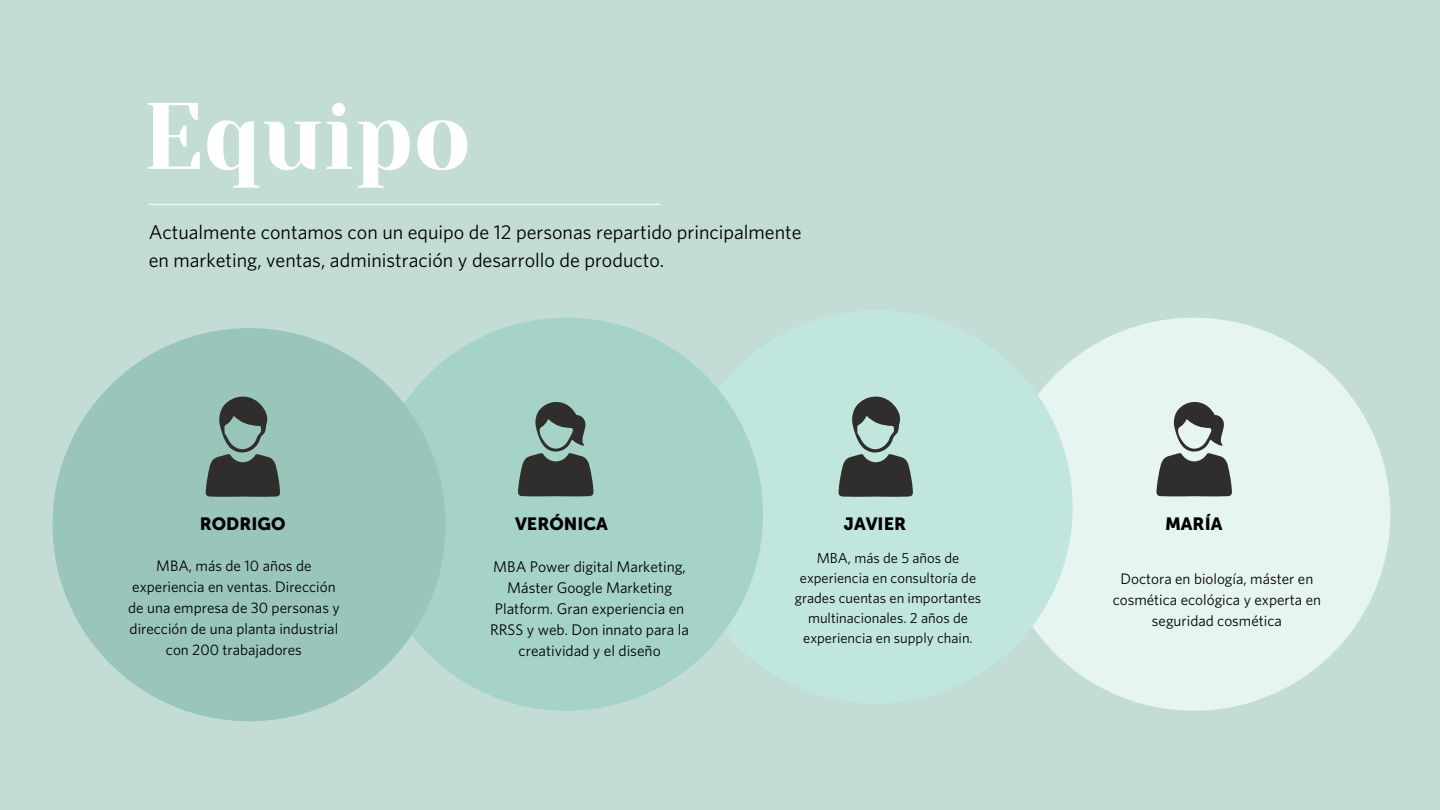
<style>
.page{position:relative;width:1440px;height:810px;background:#c3ddd6}
.page>*{position:absolute;margin:0;border:0;box-sizing:border-box;transform-origin:0 0}
.t1{font:94.2px "Yeseva One";color:#fff}
.t2{font:20px/27.8px "Whitney";color:#000}
.t3{font:17.6px "Museo Sans 900";color:#000}
.t4{font:15.4px/21.1px "Whitney";color:#000;text-align:center}
.t5{font:15.2px/20.8px "Whitney";color:#000;text-align:center}
.t6{font:14.6px/20px "Whitney";color:#000;text-align:center}
</style>
<div class="page">
<div style="left:997px;top:318px;width:393px;height:393px;background:#e6f5f1;border-radius:50%"></div>
<div style="left:680px;top:310px;width:393px;height:393px;background:#c1e6dd;border-radius:50%"></div>
<div style="left:370px;top:318px;width:393px;height:393px;background:#a6d3c8;border-radius:50%"></div>
<div style="left:52px;top:328px;width:394px;height:393px;background:#99c5ba;border-radius:50%"></div>
<svg style="left:518px;top:401px;width:76px;height:96px"></svg>
<svg style="left:206px;top:396px;width:74px;height:101px"></svg>
<svg style="left:839px;top:396px;width:74px;height:101px"></svg>
<svg style="left:1156px;top:401px;width:76px;height:96px"></svg>
<hr style="left:149px;top:204px;width:511px;height:1px;background:#fff">
<p class="t1" style="left:143px;top:83px;width:330px">Equipo</p>
<p class="t2" style="left:149px;top:218px;width:654px">Actualmente contamos con un equipo de 12 personas repartido principalmente en marketing, ventas, administración y desarrollo de producto.</p>
<p class="t3" style="left:200px;top:514px;width:87px">RODRIGO</p>
<p class="t5" style="left:128px;top:555px;width:213px">MBA, más de 10 años de experiencia en ventas. Dirección de una empresa de 30 personas y dirección de una planta industrial con 200 trabajadores</p>
<p class="t3" style="left:515px;top:514px;width:94px">VERÓNICA</p>
<p class="t4" style="left:490px;top:555px;width:200px">MBA Power digital Marketing,<br>Máster Google Marketing<br>Platform. Gran experiencia en<br>RRSS y web. Don innato para la creatividad y el diseño</p>
<p class="t3" style="left:844px;top:514px;width:64px">JAVIER</p>
<p class="t3" style="left:1165px;top:514px;width:59px">MARÍA</p>
<p class="t6" style="left:795px;top:548px;width:188px">MBA, más de 5 años de experiencia en consultoría de grades cuentas en importantes multinacionales. 2 años de experiencia en supply chain.</p>
<p class="t5" style="left:1113px;top:568px;width:210px">Doctora en biología, máster en cosmética ecológica y experta en seguridad cosmética</p>
</div>
